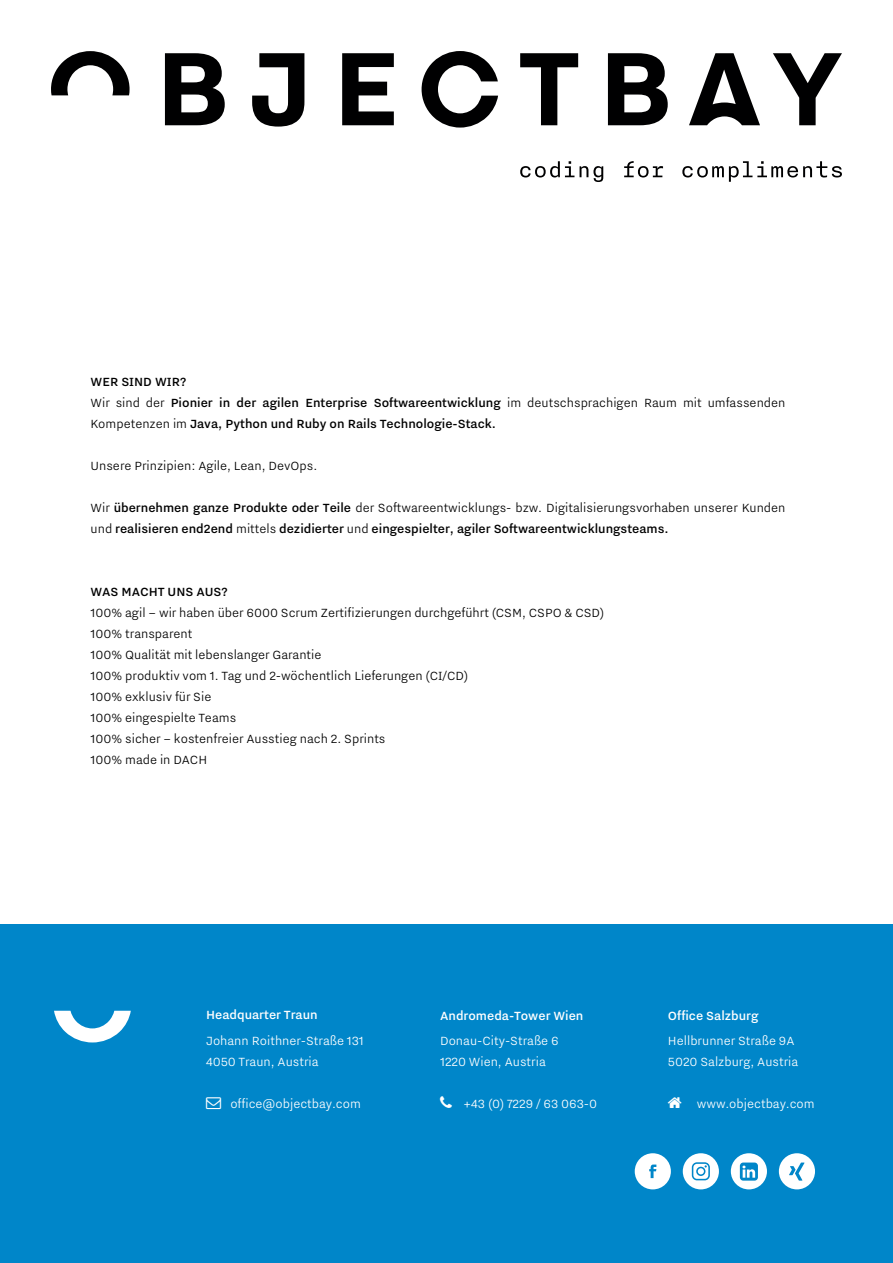
<style>
.page{position:relative;width:893px;height:1263px;background:#fff}
.page>*{position:absolute;margin:0;border:0;box-sizing:border-box;transform-origin:0 0}
.t1{font:500 15px/21px "Nitti Grotesk";color:#000}
.t2{font:300 15px/21px "Nitti Grotesk";color:#000}
.t3{font:300 15px/21px "Nitti Grotesk";color:#fff}
.t4{font:500 15px "Nitti Grotesk";color:#fff}
.s1{font-weight:300}
</style>
<div class="page">
<svg style="left:51px;top:51px;width:791px;height:131px"></svg>
<div style="left:0;top:925px;width:893px;height:338px;background:#0086c9"></div>
<svg style="left:54px;top:1011px;width:77px;height:31px"></svg>
<div style="left:635px;top:1153px;width:36px;height:36px;background:#fff;border-radius:50%"></div>
<svg style="left:649px;top:1164px;width:7px;height:14px"></svg>
<div style="left:683px;top:1153px;width:36px;height:36px;background:#fff;border-radius:50%"></div>
<svg style="left:692px;top:1162px;width:18px;height:18px"></svg>
<div style="left:779px;top:1153px;width:36px;height:36px;background:#fff;border-radius:50%"></div>
<svg style="left:789px;top:1162px;width:15px;height:18px"></svg>
<div style="left:731px;top:1153px;width:36px;height:36px;background:#fff;border-radius:50%"></div>
<svg style="left:740px;top:1162px;width:18px;height:18px"></svg>
<p class="t1" style="left:91px;top:371px;width:696px">WER SIND WIR?<br><span class="s1">Wir sind der</span> Pionier in der agilen Enterprise Softwareentwicklung <span class="s1">im deutschsprachigen Raum mit umfassenden<br>Kompetenzen im</span> Java, Python und Ruby on Rails Technologie-Stack.</p>
<p class="t2" style="left:91px;top:455px;width:228px">Unsere Prinzipien: Agile, Lean, DevOps.</p>
<p class="t1" style="left:91px;top:497px;width:696px"><span class="s1">Wir</span> übernehmen ganze Produkte oder Teile <span class="s1">der Softwareentwicklungs- bzw. Digitalisierungsvorhaben unserer Kunden und</span> realisieren end2end <span class="s1">mittels</span> dezidierter <span class="s1">und</span> eingespielter, agiler Softwareentwicklungsteams.</p>
<p class="t1" style="left:91px;top:581px;width:139px">WAS MACHT UNS AUS?</p>
<p class="t2" style="left:91px;top:602px;width:515px">100% agil – wir haben über 6000 Scrum Zertifizierungen durchgeführt (CSM, CSPO &amp; CSD)<br>100% transparent<br>100% Qualität mit lebenslanger Garantie<br>100% produktiv vom 1. Tag und 2-wöchentlich Lieferungen (CI/CD)<br>100% exklusiv für Sie<br>100% eingespielte Teams<br>100% sicher – kostenfreier Ausstieg nach 2. Sprints<br>100% made in DACH</p>
<p class="t4" style="left:206px;top:1007px;width:113px">Headquarter Traun</p>
<p class="t3" style="left:206px;top:1030px;width:159px">Johann Roithner-Straße 131<br>4050 Traun, Austria</p>
<p class="t3" style="left:230px;top:1093px;width:132px">office@objectbay.com</p>
<p class="t4" style="left:440px;top:1007px;width:145px">Andromeda-Tower Wien</p>
<p class="t3" style="left:440px;top:1030px;width:120px">Donau-City-Straße 6<br>1220 Wien, Austria</p>
<p class="t3" style="left:464px;top:1093px;width:135px">+43 (0) 7229 / 63 063-0</p>
<p class="t4" style="left:668px;top:1007px;width:92px">Office Salzburg</p>
<p class="t3" style="left:668px;top:1030px;width:132px">Hellbrunner Straße 9A<br>5020 Salzburg, Austria</p>
<p class="t3" style="left:697px;top:1093px;width:119px">www.objectbay.com</p>
</div>
